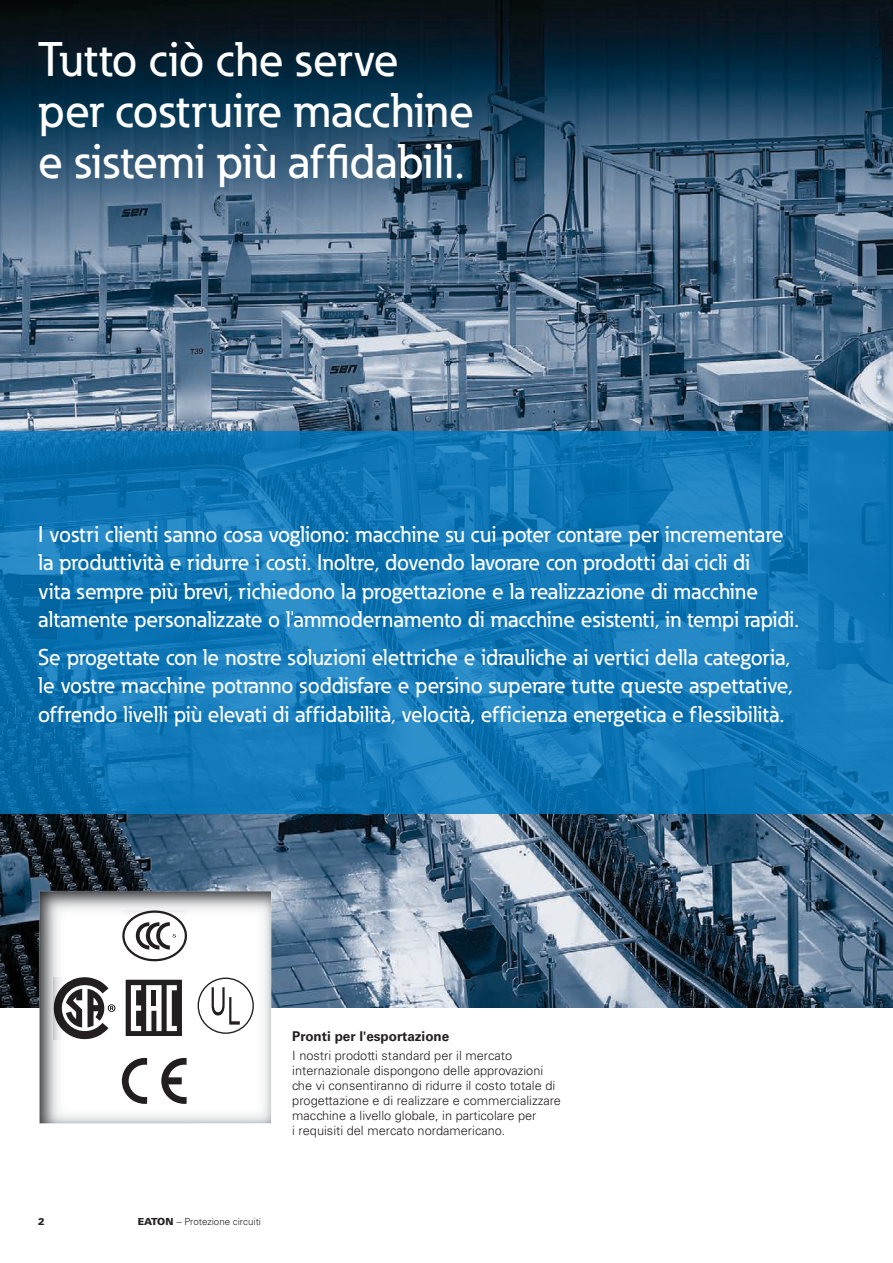
<style>
.page{position:relative;width:893px;height:1263px;background:#fff}
.page>*{position:absolute;margin:0;border:0;box-sizing:border-box;transform-origin:0 0}
.t1{font:500 48px/51px "Eaton";color:#fff}
.t2{font:500 22.5px/28.5px "Eaton";color:#fff}
.t3{font:700 13.5px "Univers LT Std";color:#231f20}
.t4{font:300 12.75px/15.1px "Univers LT Std";color:#231f20}
.t5{font:300 9.75px "Univers LT Std";color:#231f20}
.t6{font:900 9.75px "Univers LT Std";color:#231f20}
.s1{font-weight:900}
</style>
<div class="page">
<img style="left:0;top:0;width:893px;height:1008px">
<svg style="left:0;top:432px;width:893px;height:382px;fill:#1077b7"></svg>
<img style="left:3px;top:867px;width:306px;height:257px">
<svg style="left:54px;top:977px;width:61px;height:62px"></svg>
<div style="left:198px;top:977px;width:56px;height:57px;border:1px solid #231f20;border-radius:50%"></div>
<svg style="left:212px;top:987px;width:28px;height:37px"></svg>
<svg style="left:122px;top:1058px;width:25px;height:46px"></svg>
<svg style="left:161px;top:1058px;width:26px;height:46px"></svg>
<svg style="left:126px;top:980px;width:56px;height:56px"></svg>
<div style="left:151px;top:990px;width:5px;height:15px;background:#231f20"></div>
<svg style="left:122px;top:910px;width:65px;height:51px"></svg>
<div style="left:14px;top:14px;width:484px;height:198px;background:#00364d;opacity:.45"></div>
<h1 class="t1" style="left:38px;top:33px;width:437px">Tutto ciò che serve per costruire macchine e sistemi più affidabili.</h1>
<p class="t2" style="left:38px;top:519px;width:762px">I vostri clienti sanno cosa vogliono: macchine su cui poter contare per incrementare la produttività e ridurre i costi. Inoltre, dovendo lavorare con prodotti dai cicli di<br>vita sempre più brevi, richiedono la progettazione e la realizzazione di macchine altamente personalizzate o l'ammodernamento di macchine esistenti, in tempi rapidi.</p>
<p class="t2" style="left:38px;top:642px;width:756px;text-align:justify">Se progettate con le nostre soluzioni elettriche e idrauliche ai vertici della categoria, le vostre macchine potranno soddisfare e persino superare tutte queste aspettative, offrendo livelli più elevati di affidabilità, velocità, efficienza energetica e flessibilità.</p>
<p class="t6" style="left:38px;top:1215px;width:8px">2</p>
<p class="t5" style="left:138px;top:1215px;width:125px"><span class="s1">EATON</span> – Protezione circuiti</p>
<p class="t3" style="left:292px;top:1028px;width:159px">Pronti per l'esportazione</p>
<p class="t4" style="left:292px;top:1048px;width:270px">I nostri prodotti standard per il mercato internazionale dispongono delle approvazioni che vi consentiranno di ridurre il costo totale di progettazione e di realizzare e commercializzare macchine a livello globale, in particolare per<br>i requisiti del mercato nordamericano.</p>
</div>
